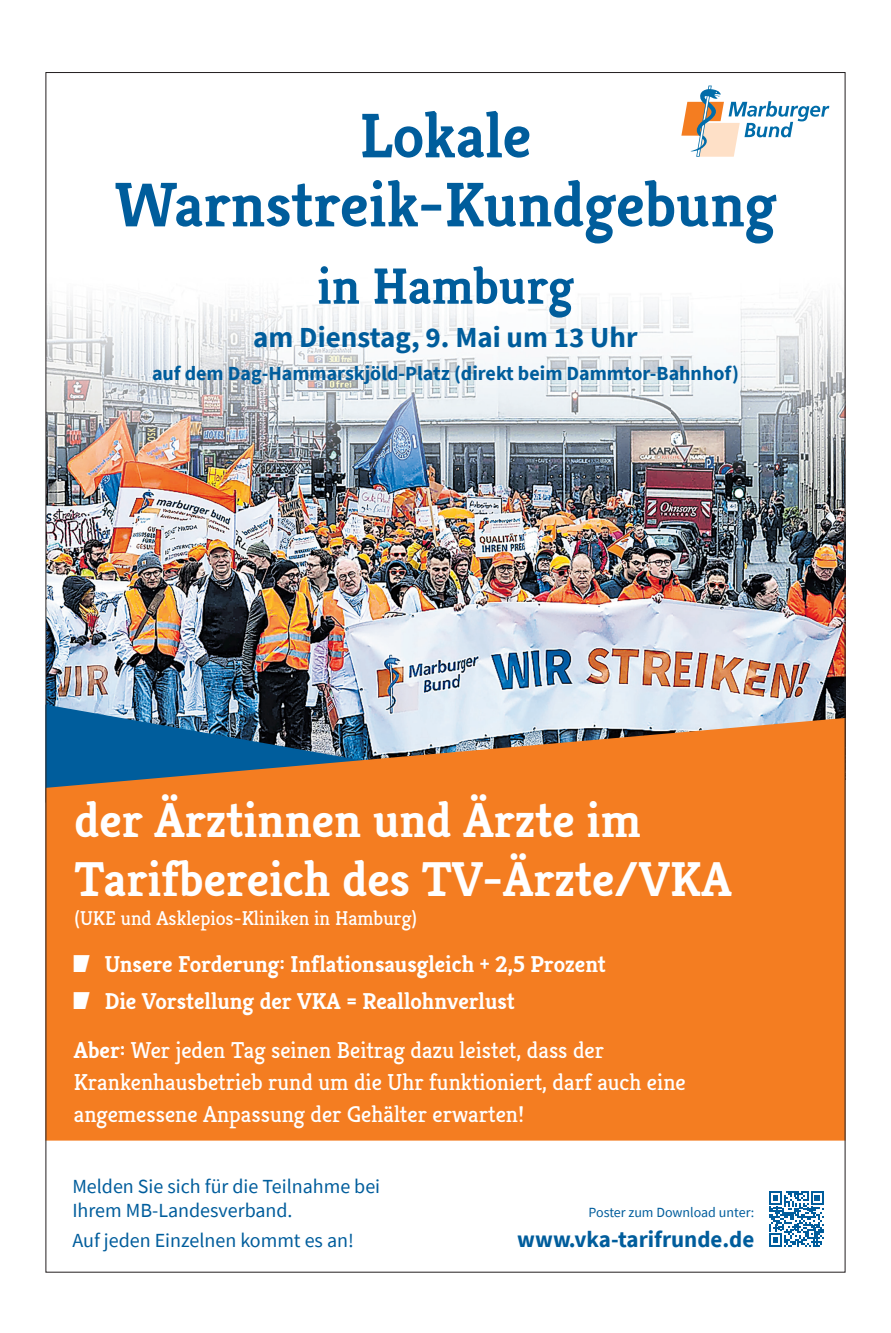
<style>
.page{position:relative;width:891px;height:1333px;background:#fff}
.page>*{position:absolute;margin:0;border:0;box-sizing:border-box;transform-origin:0 0}
.t1{font:700 63px/69px "Kreon";color:#005d9c;text-align:center}
.t2{font:700 51px "Kreon";color:#005d9c}
.t3{font:700 49px/58.8px "Kreon";color:#fff}
.t4{font:700 29px "Source Sans Pro";color:#005d9c}
.t5{font:23px/32px "Kreon";color:#fff}
.t6{font:700 23px/37px "Kreon";color:#fff}
.t7{font:700 23px "Source Sans Pro";color:#005d9c}
.t8{font:20px/24px "Source Sans Pro";color:#005d9c}
.t9{font:700 20px "Source Sans Pro";color:#005d9c}
.t10{font:20px "Kreon";color:#fff}
.t11{font:14px "Source Sans Pro";color:#005d9c}
.s1{font-family:"MB Raute";font-weight:400;font-size:24.1px}
.s2{font-weight:700}
</style>
<div class="page">
<img style="left:47px;top:298px;width:796px;height:420px">
<img style="left:47px;top:704px;width:506px;height:14px">
<svg style="left:681px;top:86px;width:148px;height:71px"></svg>
<svg style="left:47px;top:718px;width:796px;height:422px;background:#e67d2b"></svg>
<svg style="left:769px;top:1191px;width:54px;height:55px"></svg>
<h1 class="t1" style="left:114px;top:101px;width:663px">Lokale<br>Warnstreik-Kundgebung</h1>
<h2 class="t2" style="left:317px;top:254px;width:258px">in Hamburg</h2>
<p class="t4" style="left:253px;top:318px;width:385px">am Dienstag, 9. Mai um 13 Uhr</p>
<p class="t9" style="left:152px;top:359px;width:588px">auf dem Dag-Hammarskjöld-Platz (direkt beim Dammtor-Bahnhof)</p>
<h3 class="t3" style="left:74px;top:790px;width:658px">der Ärztinnen und Ärzte im<br>Tarifbereich des TV-Ärzte/VKA</h3>
<p class="t10" style="left:74px;top:905px;width:344px">(UKE und Asklepios-Kliniken in Hamburg)</p>
<p class="t6" style="left:74px;top:945px;width:533px"><span class="s1">E</span> Unsere Forderung: Inflationsausgleich + 2,5 Prozent<br><span class="s1">E</span> Die Vorstellung der VKA = Reallohnverlust</p>
<p class="t5" style="left:74px;top:1034px;width:613px"><span class="s2">Aber:</span> Wer jeden Tag seinen Beitrag dazu leistet, dass der<br>Krankenhausbetrieb rund um die Uhr funktioniert, darf auch eine angemessene Anpassung der Gehälter erwarten!</p>
<p class="t8" style="left:72px;top:1174px;width:309px">Melden Sie sich für die Teilnahme bei<br>Ihrem MB-Landesverband.</p>
<p class="t8" style="left:72px;top:1227px;width:283px">Auf jeden Einzelnen kommt es an!</p>
<p class="t11" style="left:588px;top:1203px;width:167px">Poster zum Download unter:</p>
<p class="t7" style="left:517px;top:1223px;width:238px">www.vka-tarifrunde.de</p>
</div>
